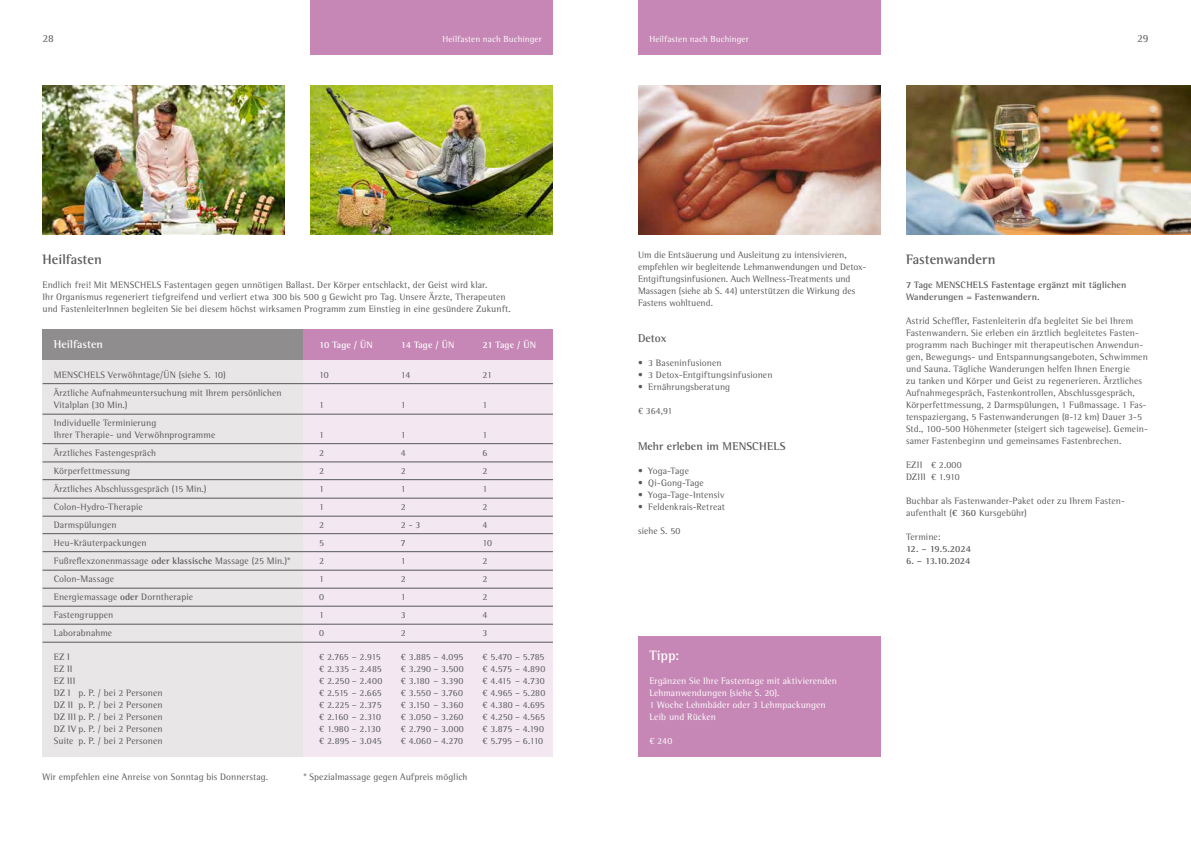
<style>
.page{position:relative;width:1191px;height:842px;background:#fff}
.page>*{position:absolute;margin:0;border:0;box-sizing:border-box;transform-origin:0 0}
.t1{font:700 14px "Rotis Semi Serif Std";letter-spacing:-.005em;color:#58585a}
.t2{font:700 14px "Rotis Semi Serif Std";color:#fff}
.t3{font:700 11.5px "Rotis Semi Serif Std";letter-spacing:.005em;color:#58585a}
.t4{font:700 11.5px "Rotis Semi Serif Std";color:#fff}
.t5{font:11px "Rotis Semi Serif Std";color:#58585a}
.t6{font:9.5px/18px "Rotis Semi Serif Std";letter-spacing:.01em;color:#58585a}
.t7{font:9.5px/12px "Rotis Semi Serif Std";letter-spacing:-.01em;color:#58585a}
.t8{font:9.5px/12px "Rotis Semi Serif Std";letter-spacing:.01em;color:#fff}
.t9{font:700 9.5px/12px "Rotis Semi Serif Std";letter-spacing:.005em;color:#58585a}
.t10{font:700 9.5px "Rotis Semi Serif Std";color:#fff}
.t11{font:9px "Rotis Semi Serif Std";letter-spacing:.015em;color:#fff}
.s1{font-weight:700}
</style>
<div class="page">
<div style="left:310px;top:0;width:243px;height:54px;background:#c687b6"></div>
<div style="left:638px;top:0;width:242px;height:54px;background:#c687b6"></div>
<img style="left:43px;top:85px;width:242px;height:149px">
<div style="left:303px;top:330px;width:250px;height:427px;background:#f3e8f2"></div>
<div style="left:43px;top:330px;width:260px;height:427px;background:#e8e6e6"></div>
<hr style="left:43px;top:383px;width:510px;height:1px;background:#58585a">
<div style="left:303px;top:330px;width:250px;height:30px;background:#c687b6"></div>
<hr style="left:43px;top:414px;width:510px;height:1px;background:#58585a">
<hr style="left:43px;top:462px;width:510px;height:1px;background:#58585a">
<hr style="left:43px;top:443px;width:510px;height:1px;background:#58585a">
<hr style="left:43px;top:516px;width:510px;height:1px;background:#58585a">
<hr style="left:43px;top:479px;width:510px;height:1px;background:#58585a">
<hr style="left:43px;top:498px;width:510px;height:1px;background:#58585a">
<hr style="left:43px;top:533px;width:510px;height:1px;background:#58585a">
<hr style="left:43px;top:551px;width:510px;height:1px;background:#58585a">
<hr style="left:43px;top:588px;width:510px;height:1px;background:#58585a">
<hr style="left:43px;top:606px;width:510px;height:1px;background:#58585a">
<div style="left:43px;top:330px;width:260px;height:30px;background:#8f8d8d"></div>
<div style="left:638px;top:636px;width:242px;height:121px;background:#c687b6"></div>
<img style="left:638px;top:85px;width:242px;height:149px">
<hr style="left:43px;top:624px;width:510px;height:1px;background:#58585a">
<img style="left:906px;top:85px;width:285px;height:149px">
<img style="left:310px;top:85px;width:243px;height:149px">
<hr style="left:43px;top:570px;width:510px;height:1px;background:#58585a">
<hr style="left:43px;top:642px;width:510px;height:1px;background:#58585a">
<p class="t5" style="left:43px;top:32px;width:13px">28</p>
<p class="t5" style="left:1137px;top:32px;width:13px">29</p>
<p class="t11" style="left:442px;top:34px;width:101px">Heilfasten nach Buchinger</p>
<p class="t11" style="left:649px;top:34px;width:101px">Heilfasten nach Buchinger</p>
<h1 class="t1" style="left:43px;top:251px;width:61px">Heilfasten</h1>
<p class="t6" style="left:43px;top:279px;width:470px;line-height:12px">Endlich frei! Mit MENSCHELS Fastentagen gegen unnötigen Ballast. Der Körper entschlackt, der Geist wird klar.<br>Ihr Organismus regeneriert tiefgreifend und verliert etwa 300 bis 500 g Gewicht pro Tag. Unsere Ärzte, Therapeuten und FastenleiterInnen begleiten Sie bei diesem höchst wirksamen Programm zum Einstieg in eine gesündere Zukunft.</p>
<p class="t10" style="left:319px;top:339px;width:55px">10 Tage / ÜN</p>
<p class="t4" style="left:54px;top:337px;width:50px">Heilfasten</p>
<p class="t10" style="left:401px;top:339px;width:55px">14 Tage / ÜN</p>
<p class="t10" style="left:482px;top:339px;width:55px">21 Tage / ÜN</p>
<p class="t6" style="left:54px;top:366px;width:229px">MENSCHELS Verwöhntage/ÜN (siehe S. 10)<br>Ärztliche Aufnahmeuntersuchung mit Ihrem persönlichen</p>
<p class="t6" style="left:54px;top:396px;width:104px">Vitalplan (30 Min.)<br>Individuelle Terminierung</p>
<p class="t6" style="left:54px;top:426px;width:238px">Ihrer Therapie- und Verwöhnprogramme<br>Ärztliches Fastengespräch<br>Körperfettmessung<br>Ärztliches Abschlussgespräch (15 Min.)<br>Colon-Hydro-Therapie<br>Darmspülungen<br>Heu-Kräuterpackungen<br>Fußreflexzonenmassage <span class="s1">oder klassische</span> Massage (25 Min.)*<br>Colon-Massage<br>Energiemassage <span class="s1">oder</span> Dorntherapie<br>Fastengruppen<br>Laborabnahme</p>
<p class="t6" style="left:54px;top:651px;width:110px;line-height:12px">EZ I<br>EZ II<br>EZ III<br>DZ I p. P. / bei 2 Personen<br>DZ II p. P. / bei 2 Personen<br>DZ III p. P. / bei 2 Personen<br>DZ IV p. P. / bei 2 Personen<br>Suite p. P. / bei 2 Personen</p>
<p class="t6" style="left:43px;top:768px;width:227px">Wir empfehlen eine Anreise von Sonntag bis Donnerstag.</p>
<p class="t6" style="left:319px;top:366px;width:11px">10</p>
<p class="t6" style="left:319px;top:396px;width:6px">1</p>
<p class="t6" style="left:319px;top:426px;width:6px;text-align:justify">1<br>2<br>2<br>1<br>1<br>2<br>5<br>2<br>1<br>0<br>1<br>0</p>
<p class="t7" style="left:319px;top:651px;width:65px">€ 2.765 – 2.915 € 2.335 – 2.485 € 2.250 – 2.400 € 2.515 – 2.665 € 2.225 – 2.375 € 2.160 – 2.310 € 1.980 – 2.130 € 2.895 – 3.045</p>
<p class="t6" style="left:401px;top:366px;width:11px">14</p>
<p class="t6" style="left:401px;top:396px;width:6px">1</p>
<p class="t6" style="left:401px;top:426px;width:21px">1<br>4<br>2<br>1<br>2<br>2 - 3<br>7<br>1<br>2<br>1<br>3<br>2</p>
<p class="t6" style="left:401px;top:651px;width:64px;line-height:12px;text-align:justify">€ 3.885 – 4.095 € 3.290 – 3.500 € 3.180 – 3.390 € 3.550 – 3.760 € 3.150 – 3.360 € 3.050 – 3.260 € 2.790 – 3.000 € 4.060 – 4.270</p>
<p class="t6" style="left:303px;top:768px;width:166px">* Spezialmassage gegen Aufpreis möglich</p>
<p class="t6" style="left:482px;top:366px;width:11px">21</p>
<p class="t6" style="left:482px;top:396px;width:6px">1</p>
<p class="t6" style="left:482px;top:426px;width:11px">1<br>6<br>2<br>1<br>2<br>4<br>10<br>2<br>2<br>2<br>4<br>3</p>
<p class="t7" style="left:482px;top:651px;width:64px">€ 5.470 – 5.785 € 4.575 – 4.890 € 4.415 – 4.730 € 4.965 – 5.280 € 4.380 – 4.695 € 4.250 – 4.565 € 3.875 – 4.190 € 5.795 – 6.110</p>
<p class="t6" style="left:638px;top:249px;width:230px;line-height:12px">Um die Entsäuerung und Ausleitung zu intensivieren, empfehlen wir begleitende Lehmanwendungen und Detox-Entgiftungsinfusionen. Auch Wellness-Treatments und Massagen (siehe ab S. 44) unterstützen die Wirkung des Fastens wohltuend.</p>
<p class="t3" style="left:638px;top:331px;width:30px">Detox</p>
<p class="t6" style="left:638px;top:354px;width:85px">• 3 Baseninfusionen</p>
<p class="t6" style="left:638px;top:366px;width:136px">• 3 Detox-Entgiftungsinfusionen</p>
<p class="t6" style="left:638px;top:378px;width:94px">• Ernährungsberatung</p>
<p class="t6" style="left:638px;top:402px;width:36px">€ 364,91</p>
<p class="t3" style="left:638px;top:439px;width:149px">Mehr erleben im MENSCHELS</p>
<p class="t6" style="left:638px;top:462px;width:52px">• Yoga-Tage</p>
<p class="t6" style="left:638px;top:474px;width:67px">• Qi-Gong-Tage</p>
<p class="t6" style="left:638px;top:486px;width:88px">• Yoga-Tage-Intensiv</p>
<p class="t6" style="left:638px;top:498px;width:88px">• Feldenkrais-Retreat</p>
<p class="t6" style="left:638px;top:522px;width:44px">siehe S. 50</p>
<h1 class="t2" style="left:649px;top:647px;width:31px">Tipp:</h1>
<p class="t8" style="left:649px;top:675px;width:189px">Ergänzen Sie Ihre Fastentage mit aktivierenden Lehmanwendungen (siehe S. 20).<br>1 Woche Lehmbäder oder 3 Lehmpackungen Leib und Rücken</p>
<p class="t8" style="left:649px;top:735px;width:25px">€ 240</p>
<h1 class="t1" style="left:906px;top:251px;width:91px">Fastenwandern</h1>
<p class="t9" style="left:906px;top:279px;width:222px">7 Tage MENSCHELS Fastentage ergänzt mit täglichen<br>Wanderungen = Fastenwandern.</p>
<p class="t6" style="left:906px;top:315px;width:243px;line-height:12px">Astrid Scheffler, Fastenleiterin dfa begleitet Sie bei Ihrem Fastenwandern. Sie erleben ein ärztlich begleitetes Fasten&shy;programm nach Buchinger mit therapeutischen Anwendun&shy;gen, Bewegungs- und Entspannungsangeboten, Schwimmen und Sauna. Tägliche Wanderungen helfen Ihnen Energie<br>zu tanken und Körper und Geist zu regenerieren. Ärztliches Aufnahmegespräch, Fastenkontrollen, Abschlussgespräch, Körperfettmessung, 2 Darmspülungen, 1 Fußmassage. 1 Fas&shy;tenspaziergang, 5 Fastenwanderungen (8-12 km) Dauer 3-5<br>Std., 100-500 Höhenmeter (steigert sich tageweise). Gemein&shy;samer Fastenbeginn und gemeinsames Fastenbrechen.</p>
<p class="t6" style="left:906px;top:459px;width:57px;line-height:12px">EZII € 2.000<br>DZIII € 1.910</p>
<p class="t6" style="left:906px;top:495px;width:220px;line-height:12px">Buchbar als Fastenwander-Paket oder zu Ihrem Fasten&shy;aufenthalt (<span class="s1">€ 360</span> Kursgebühr)</p>
<p class="t6" style="left:906px;top:528px;width:36px">Termine:</p>
<p class="t9" style="left:906px;top:543px;width:67px">12. – 19.5.2024</p>
<p class="t9" style="left:906px;top:555px;width:66px">6. – 13.10.2024</p>
</div>
